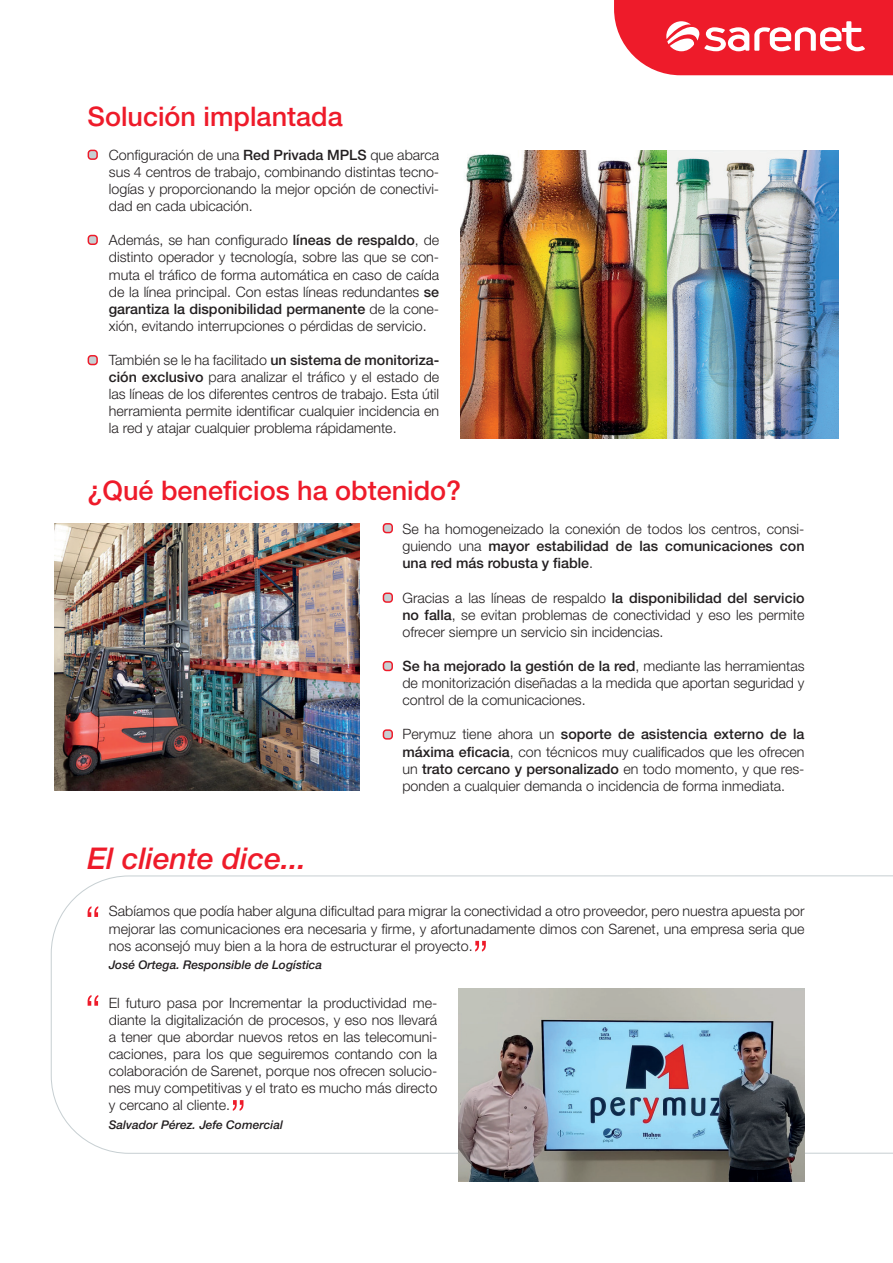
<style>
.page{position:relative;width:893px;height:1263px;background:#fff}
.page>*{position:absolute;margin:0;border:0;box-sizing:border-box;transform-origin:0 0}
.t1{font:italic 500 30px "Helvetica Neue LT Std";color:#ee1b2a}
.t2{font:500 27px "Helvetica Neue LT Std";color:#ee1b2a}
.t3{font:300 14.25px/17.1px "Helvetica Neue LT Std";color:#231f20;text-align:justify}
.t4{font:italic 500 12px "Helvetica Neue LT Std";color:#231f20}
.s1{font-weight:500}
</style>
<div class="page">
<svg style="left:51px;top:875px;width:842px;height:279px"></svg>
<img style="left:459px;top:989px;width:345px;height:192px">
<img style="left:54px;top:523px;width:306px;height:268px">
<svg style="left:614px;top:0;width:279px;height:75px;background:#f03e4b"></svg>
<svg style="left:475px;top:941px;width:11px;height:10px"></svg>
<svg style="left:233px;top:1100px;width:10px;height:11px"></svg>
<svg style="left:88px;top:906px;width:10px;height:11px"></svg>
<svg style="left:88px;top:995px;width:10px;height:11px"></svg>
<div style="left:88px;top:150px;width:9px;height:9px;background:#c7cfd2;border-radius:3px"></div>
<div style="left:88px;top:150px;width:10px;height:10px;border:1px solid #ee1b2a;border-radius:3px"></div>
<div style="left:88px;top:235px;width:9px;height:9px;background:#c7cfd2;border-radius:3px"></div>
<div style="left:88px;top:235px;width:10px;height:10px;border:1px solid #ee1b2a;border-radius:3px"></div>
<div style="left:88px;top:356px;width:9px;height:9px;background:#c7cfd2;border-radius:3px"></div>
<div style="left:88px;top:355px;width:10px;height:10px;border:1px solid #ee1b2a;border-radius:3px"></div>
<div style="left:383px;top:524px;width:9px;height:9px;background:#c7cfd2;border-radius:3px"></div>
<div style="left:383px;top:523px;width:10px;height:10px;border:1px solid #ee1b2a;border-radius:3px"></div>
<div style="left:383px;top:593px;width:9px;height:9px;background:#c7cfd2;border-radius:3px"></div>
<div style="left:383px;top:592px;width:10px;height:11px;border:1px solid #ee1b2a;border-radius:3px"></div>
<div style="left:383px;top:662px;width:9px;height:8px;background:#c7cfd2;border-radius:3px"></div>
<div style="left:383px;top:661px;width:10px;height:10px;border:1px solid #ee1b2a;border-radius:3px"></div>
<div style="left:383px;top:730px;width:9px;height:9px;background:#c7cfd2;border-radius:3px"></div>
<div style="left:383px;top:729px;width:10px;height:11px;border:1px solid #ee1b2a;border-radius:3px"></div>
<img style="left:460px;top:150px;width:379px;height:288px">
<h2 class="t2" style="left:88px;top:100px;width:257px">Solución implantada</h2>
<p class="t3" style="left:109px;top:146px;width:332px">Configuración de una <span class="s1">Red Privada MPLS</span> que abarca sus 4 centros de trabajo, combinando distintas tecno&shy;logías y proporcionando la mejor opción de conectivi&shy;dad en cada ubicación.</p>
<p class="t3" style="left:109px;top:231px;width:332px">Además, se han configurado <span class="s1">líneas de respaldo</span>, de distinto operador y tecnología, sobre las que se con&shy;muta el tráfico de forma automática en caso de caída de la línea principal. Con estas líneas redundantes <span class="s1">se garantiza la disponibilidad permanente</span> de la cone&shy;xión, evitando interrupciones o pérdidas de servicio.</p>
<p class="t3" style="left:109px;top:351px;width:332px">También se le ha facilitado <span class="s1">un sistema de monitoriza&shy;ción exclusivo</span> para analizar el tráfico y el estado de las líneas de los diferentes centros de trabajo. Esta útil herramienta permite identificar cualquier incidencia en la red y atajar cualquier problema rápidamente.</p>
<h2 class="t2" style="left:88px;top:474px;width:375px">¿Qué beneficios ha obtenido?</h2>
<p class="t3" style="left:402px;top:520px;width:404px">Se ha homogeneizado la conexión de todos los centros, consi&shy;guiendo una <span class="s1">mayor estabilidad de las comunicaciones con una red más robusta y fiable</span>.</p>
<p class="t3" style="left:402px;top:589px;width:404px">Gracias a las líneas de respaldo <span class="s1">la disponibilidad del servicio no falla</span>, se evitan problemas de conectividad y eso les permite ofrecer siempre un servicio sin incidencias.</p>
<p class="t3" style="left:402px;top:657px;width:404px"><span class="s1">Se ha mejorado la gestión de la red</span>, mediante las herramientas de monitorización diseñadas a la medida que aportan seguridad y control de la comunicaciones.</p>
<p class="t3" style="left:402px;top:725px;width:404px">Perymuz tiene ahora un <span class="s1">soporte de asistencia externo de la máxima eficacia</span>, con técnicos muy cualificados que les ofrecen un <span class="s1">trato cercano y personalizado</span> en todo momento, y que res&shy;ponden a cualquier demanda o incidencia de forma inmediata.</p>
<h1 class="t1" style="left:88px;top:841px;width:220px">El cliente dice...</h1>
<p class="t3" style="left:109px;top:902px;width:697px">Sabíamos que podía haber alguna dificultad para migrar la conectividad a otro proveedor, pero nuestra apuesta por mejorar las comunicaciones era necesaria y firme, y afortunadamente dimos con Sarenet, una empresa seria que nos aconsejó muy bien a la hora de estructurar el proyecto.</p>
<p class="t4" style="left:109px;top:958px;width:215px">José Ortega. Responsible de Logística</p>
<p class="t3" style="left:109px;top:994px;width:330px">El futuro pasa por Incrementar la productividad me&shy;diante la digitalización de procesos, y eso nos llevará a tener que abordar nuevos retos en las telecomuni&shy;caciones, para los que seguiremos contando con la colaboración de Sarenet, porque nos ofrecen solucio&shy;nes muy competitivas y el trato es mucho más directo y cercano al cliente.</p>
<p class="t4" style="left:109px;top:1118px;width:176px">Salvador Pérez. Jefe Comercial</p>
</div>
